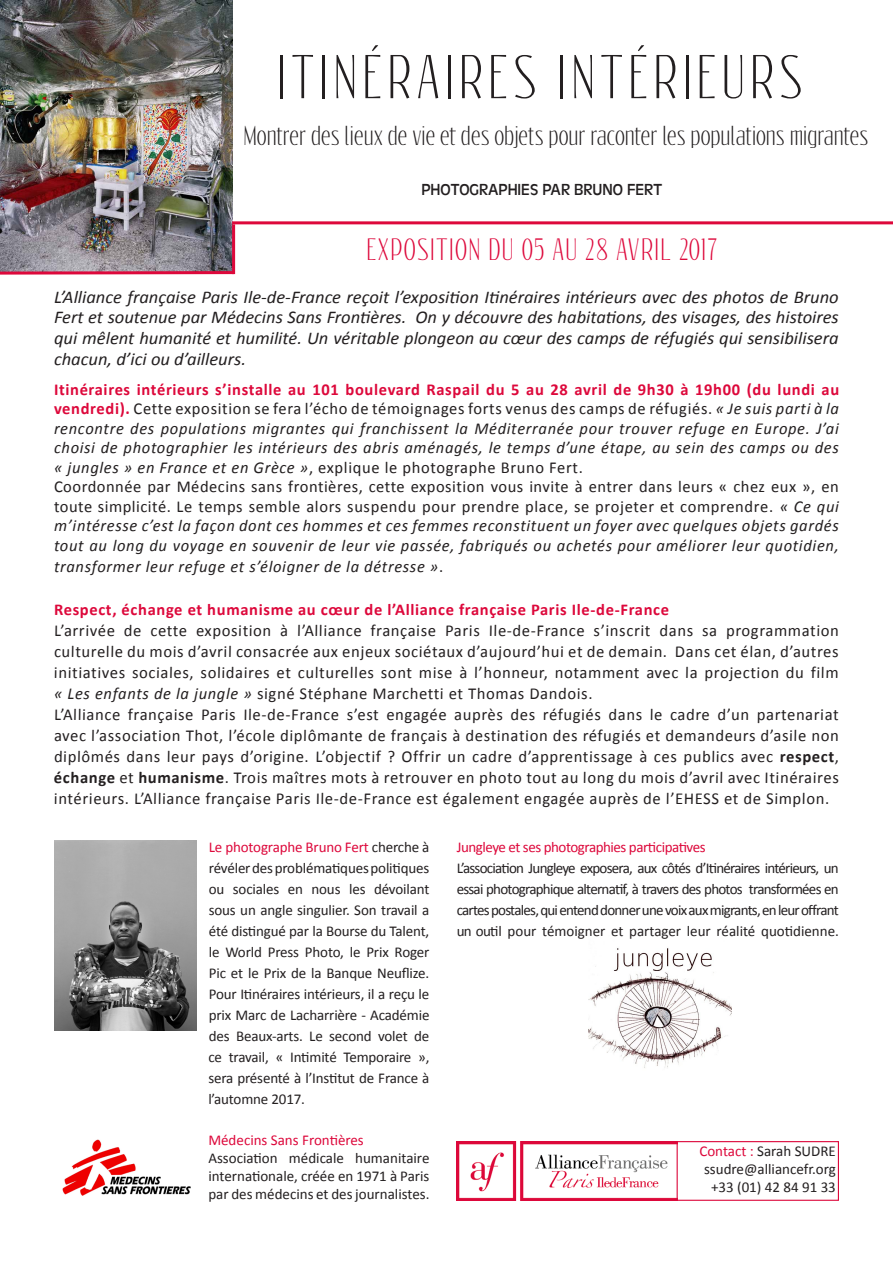
<style>
.page{position:relative;width:893px;height:1263px;background:#fff}
.page>*{position:absolute;margin:0;border:0;box-sizing:border-box;transform-origin:0 0}
.t1{font:54px "Reswysokr";letter-spacing:.09em;color:#231f20}
.t2{font:27px "Reswysokr";letter-spacing:.05em;color:#dd083b}
.t3{font:24px "Reswysokr";color:#231f20}
.t4{font:italic 18px/20.7px "Calibri";color:#231f20;text-align:justify}
.t5{font:italic 16.65px/19.5px "Calibri";letter-spacing:.04em;color:#231f20}
.t6{font:16.65px/21px "Calibri";letter-spacing:.04em;color:#231f20}
.t7{font:700 16.5px "Calibri";letter-spacing:.04em;color:#dd083b}
.t8{font:16.5px "Antique Oli";color:#231f20}
.t9{font:15px/21px "Calibri";color:#231f20;text-align:justify}
.t10{font:15px "Calibri";letter-spacing:-.03em;color:#dd083b}
.t11{font:15px "Calibri";color:#dd083b}
.s1{font-weight:700;font-style:normal;color:#dd083b}
.s2{font-style:normal}
.s3{font-style:italic}
.s4{font-weight:700}
.s5{color:#dd083b}
</style>
<div class="page">
<img style="left:55px;top:841px;width:141px;height:190px">
<img style="left:0;top:0;width:232px;height:270px">
<hr style="left:232px;top:221px;width:661px;height:3px;background:#dd083b">
<hr style="left:232px;top:224px;width:3px;height:50px;background:#dd083b">
<svg style="left:0;top:270px;width:236px;height:5px"></svg>
<img style="left:588px;top:948px;width:144px;height:120px">
<img style="left:62px;top:1139px;width:129px;height:57px">
<img style="left:457px;top:1141px;width:220px;height:60px">
<div style="left:677px;top:1141px;width:162px;height:60px;border:1px solid #dd083b"></div>
<h1 class="t1" style="left:277px;top:44px;width:527px">ITINÉRAIRES INTÉRIEURS</h1>
<h3 class="t3" style="left:243px;top:121px;width:626px">Montrer des lieux de vie et des objets pour raconter les populations migrantes</h3>
<p class="t8" style="left:421px;top:181px;width:243px">PHOTOGRAPHIES PAR BRUNO FERT</p>
<h2 class="t2" style="left:366px;top:232px;width:353px">EXPOSITION DU 05 AU 28 AVRIL 2017</h2>
<p class="t4" style="left:54px;top:285px;width:786px">L’Alliance française Paris Ile-de-France reçoit l’exposition Itinéraires intérieurs avec des photos de Bruno Fert et soutenue par Médecins Sans Frontières. On y découvre des habitations, des visages, des histoires qui mêlent humanité et humilité. Un véritable plongeon au cœur des camps de réfugiés qui sensibilisera chacun, d’ici ou d’ailleurs.</p>
<p class="t5" style="left:54px;top:379px;width:787px"><span class="s1">Itinéraires intérieurs s’installe au 101 boulevard Raspail du 5 au 28 avril de 9h30 à 19h00 (du lundi au vendredi).</span> <span class="s2">Cette exposition se fera l’écho de témoignages forts venus des camps de réfugiés.</span> « Je suis parti à la rencontre des populations migrantes qui franchissent la Méditerranée pour trouver refuge en Europe. J’ai choisi de photographier les intérieurs des abris aménagés, le temps d’une étape, au sein des camps ou des « jungles » en France et en Grèce »<span class="s2">, explique le photographe Bruno Fert.<br>Coordonnée par Médecins sans frontières, cette exposition vous invite à entrer dans leurs « chez eux », en toute simplicité. Le temps semble alors suspendu pour prendre place, se projeter et comprendre. «</span> Ce qui m’intéresse c’est la façon dont ces hommes et ces femmes reconstituent un foyer avec quelques objets gardés tout au long du voyage en souvenir de leur vie passée, fabriqués ou achetés pour améliorer leur quotidien,</p>
<p class="t5" style="left:54px;top:556px;width:391px">transformer leur refuge et s’éloigner de la détresse »<span class="s2">.</span></p>
<p class="t7" style="left:54px;top:599px;width:617px">Respect, échange et humanisme au cœur de l’Alliance française Paris Ile-de-France</p>
<p class="t6" style="left:54px;top:619px;width:787px">L’arrivée de cette exposition à l’Alliance française Paris Ile-de-France s’inscrit dans sa programmation culturelle du mois d’avril consacrée aux enjeux sociétaux d’aujourd’hui et de demain. Dans cet élan, d’autres initiatives sociales, solidaires et culturelles sont mise à l’honneur, notamment avec la projection du film <span class="s3">« Les enfants de la jungle »</span> signé Stéphane Marchetti et Thomas Dandois.<br>L’Alliance française Paris Ile-de-France s’est engagée auprès des réfugiés dans le cadre d’un partenariat avec l’association Thot, l’école diplômante de français à destination des réfugiés et demandeurs d’asile non diplômés dans leur pays d’origine. L’objectif ? Offrir un cadre d’apprentissage à ces publics avec <span class="s4">respect</span>, <span class="s4">échange</span> et <span class="s4">humanisme</span>. Trois maîtres mots à retrouver en photo tout au long du mois d’avril avec Itinéraires intérieurs. L’Alliance française Paris Ile-de-France est également engagée auprès de l’EHESS et de Simplon.</p>
<p class="t9" style="left:208px;top:836px;width:223px"><span class="s5">Le photographe Bruno Fert</span> cherche à révéler des problématiques politiques ou sociales en nous les dévoilant sous un angle singulier. Son travail a été distingué par la Bourse du Talent, le World Press Photo, le Prix Roger Pic et le Prix de la Banque Neuflize.<br>Pour Itinéraires intérieurs, il a reçu le prix Marc de Lacharrière - Académie des Beaux-arts. Le second volet de ce travail, « Intimité Temporaire », sera présenté à l’Institut de France à l’automne 2017.</p>
<p class="t11" style="left:208px;top:1130px;width:157px">Médecins Sans Frontières</p>
<p class="t9" style="left:208px;top:1148px;width:223px;line-height:18px">Association médicale humanitaire internationale, créée en 1971 à Paris par des médecins et des journalistes.</p>
<p class="t10" style="left:457px;top:837px;width:250px">Jungleye et ses photographies participatives</p>
<p class="t9" style="left:457px;top:857px;width:384px">L’association Jungleye exposera, aux côtés d’Itinéraires intérieurs, un essai photographique alternatif, à travers des photos transformées en cartes postales, qui entend donner une voix aux migrants, en leur offrant un outil pour témoigner et partager leur réalité quotidienne.</p>
<p class="t9" style="left:699px;top:1141px;width:138px;line-height:18px;text-align:right"><span class="s5">Contact :</span> Sarah SUDRE ssudre@alliancefr.org +33 (01) 42 84 91 33</p>
</div>
